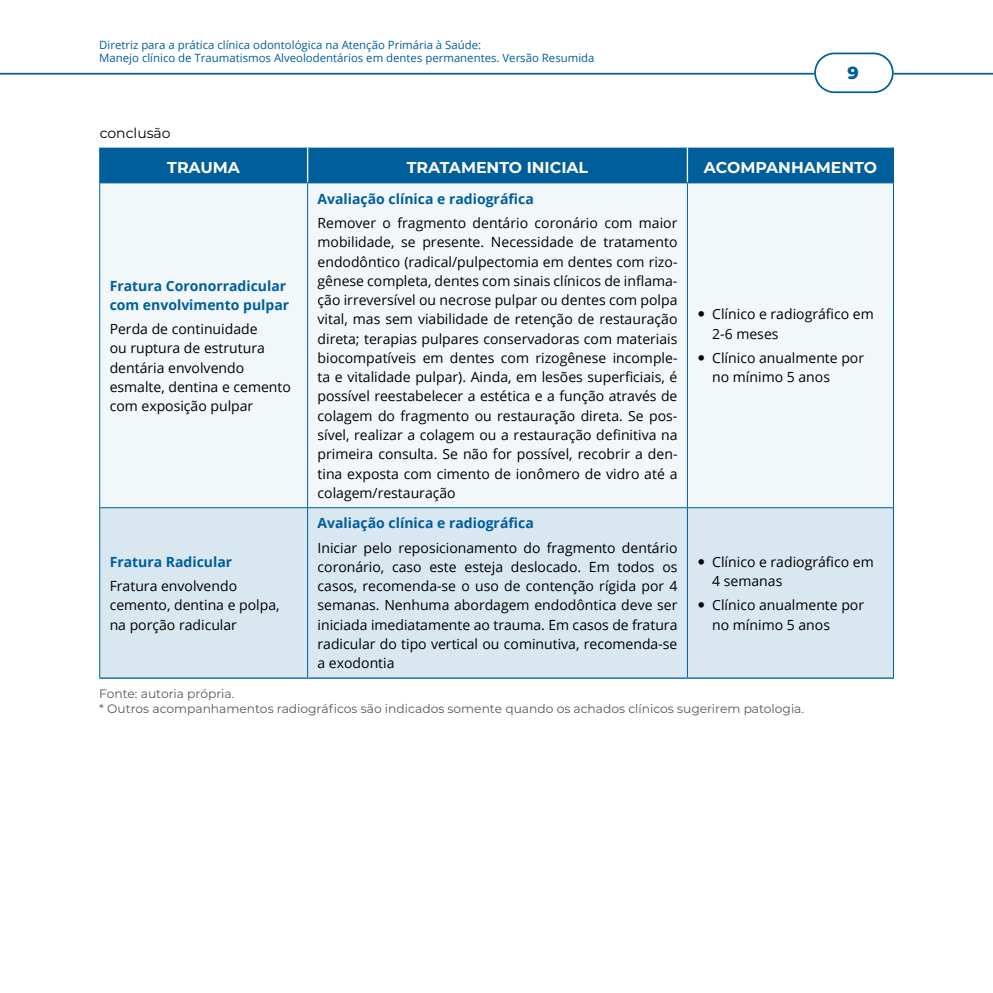
<style>
.page{position:relative;width:993px;height:993px;background:#fff}
.page>*{position:absolute;margin:0;border:0;box-sizing:border-box;transform-origin:0 0}
.t1{font:800 17.5px "Montserrat";color:#005e9b}
.t2{font:700 15.75px "Montserrat";color:#fff}
.t3{font:14px/19.2px "Open Sans";color:#000}
.t4{font:700 14px/19.2px "Open Sans";color:#005e9b}
.t5{font:14px "Montserrat";color:#000}
.t6{font:12.25px/14.7px "Montserrat";color:#575756}
.t7{font:11.38px/13.7px "Open Sans";color:#005e9b}
</style>
<div class="page">
<div style="left:100px;top:147px;width:792px;height:35px;background:#005e9b"></div>
<div style="left:100px;top:183px;width:792px;height:324px;background:#f2f7fa"></div>
<div style="left:100px;top:508px;width:792px;height:169px;background:#d9e7f0"></div>
<hr style="left:307px;top:147px;width:1px;height:35px;background:#fff">
<hr style="left:307px;top:183px;width:1px;height:324px;background:#005e9b">
<hr style="left:687px;top:183px;width:1px;height:324px;background:#005e9b">
<hr style="left:100px;top:507px;width:207px;height:1px;background:#005e9b">
<hr style="left:307px;top:507px;width:380px;height:1px;background:#005e9b">
<hr style="left:307px;top:507px;width:1px;height:170px;background:#005e9b">
<hr style="left:687px;top:507px;width:205px;height:1px;background:#005e9b">
<hr style="left:687px;top:507px;width:1px;height:170px;background:#005e9b">
<hr style="left:686px;top:147px;width:1px;height:35px;background:#fff">
<hr style="left:99px;top:677px;width:208px;height:1px;background:#005e9b">
<hr style="left:307px;top:677px;width:380px;height:1px;background:#005e9b">
<hr style="left:687px;top:677px;width:206px;height:1px;background:#005e9b">
<hr style="left:99px;top:183px;width:1px;height:324px;background:#005e9b">
<hr style="left:892px;top:183px;width:1px;height:324px;background:#005e9b">
<hr style="left:99px;top:507px;width:1px;height:170px;background:#005e9b">
<hr style="left:892px;top:507px;width:1px;height:170px;background:#005e9b">
<hr style="left:99px;top:147px;width:1px;height:36px;background:#005e9b">
<hr style="left:892px;top:147px;width:1px;height:36px;background:#005e9b">
<hr style="left:100px;top:182px;width:207px;height:1px;background:#005e9b">
<hr style="left:307px;top:182px;width:380px;height:1px;background:#005e9b">
<hr style="left:687px;top:182px;width:205px;height:1px;background:#005e9b">
<hr style="left:0;top:73px;width:814px;height:2px;background:#005e9b">
<div style="left:814px;top:53px;width:79px;height:40px;border:2px solid #005e9b;border-radius:19px"></div>
<hr style="left:893px;top:73px;width:99px;height:2px;background:#005e9b">
<svg style="left:698px;top:311px;width:5px;height:6px"></svg>
<svg style="left:698px;top:355px;width:5px;height:5px"></svg>
<svg style="left:698px;top:559px;width:5px;height:5px"></svg>
<svg style="left:698px;top:602px;width:5px;height:5px"></svg>
<p class="t7" style="left:99px;top:37px;width:496px">Diretriz para a prática clínica odontológica na Atenção Primária à Saúde:<br>Manejo clínico de Traumatismos Alveolodentários em dentes permanentes. Versão Resumida</p>
<p class="t1" style="left:847px;top:60px;width:13px">9</p>
<p class="t5" style="left:100px;top:123px;width:72px">conclusão</p>
<p class="t2" style="left:167px;top:156px;width:74px">TRAUMA</p>
<p class="t2" style="left:407px;top:156px;width:183px">TRATAMENTO INICIAL</p>
<p class="t2" style="left:703px;top:156px;width:175px">ACOMPANHAMENTO</p>
<p class="t4" style="left:110px;top:275px;width:181px">Fratura Coronorradicular com envolvimento pulpar</p>
<p class="t3" style="left:110px;top:319px;width:183px">Perda de continuidade<br>ou ruptura de estrutura dentária envolvendo esmalte, dentina e cemento com exposição pulpar</p>
<p class="t4" style="left:110px;top:551px;width:124px">Fratura Radicular</p>
<p class="t3" style="left:110px;top:576px;width:171px">Fratura envolvendo cemento, dentina e polpa, na porção radicular</p>
<p class="t4" style="left:317px;top:189px;width:218px">Avaliação clínica e radiográfica</p>
<p class="t3" style="left:317px;top:213px;width:361px;text-align:justify">Remover o fragmento dentário coronário com maior mobilidade, se presente. Necessidade de tratamento endodôntico (radical/pulpectomia em dentes com rizo&shy;gênese completa, dentes com sinais clínicos de inflama&shy;ção irreversível ou necrose pulpar ou dentes com polpa vital, mas sem viabilidade de retenção de restauração direta; terapias pulpares conservadoras com materiais biocompatíveis em dentes com rizogênese incomple&shy;ta e vitalidade pulpar). Ainda, em lesões superficiais, é possível reestabelecer a estética e a função através de colagem do fragmento ou restauração direta. Se pos&shy;sível, realizar a colagem ou a restauração definitiva na primeira consulta. Se não for possível, recobrir a den&shy;tina exposta com cimento de ionômero de vidro até a colagem/restauração</p>
<p class="t4" style="left:317px;top:513px;width:218px">Avaliação clínica e radiográfica</p>
<p class="t3" style="left:317px;top:537px;width:361px;text-align:justify">Iniciar pelo reposicionamento do fragmento dentário coronário, caso este esteja deslocado. Em todos os casos, recomenda-se o uso de contenção rígida por 4 semanas. Nenhuma abordagem endodôntica deve ser iniciada imediatamente ao trauma. Em casos de fratura radicular do tipo vertical ou cominutiva, recomenda-se a exodontia</p>
<p class="t3" style="left:712px;top:304px;width:163px">Clínico e radiográfico em<br>2-6 meses</p>
<p class="t3" style="left:712px;top:348px;width:153px">Clínico anualmente por no mínimo 5 anos</p>
<p class="t3" style="left:712px;top:551px;width:163px">Clínico e radiográfico em<br>4 semanas</p>
<p class="t3" style="left:712px;top:595px;width:153px">Clínico anualmente por no mínimo 5 anos</p>
<p class="t6" style="left:99px;top:686px;width:706px">Fonte: autoria própria.<br>* Outros acompanhamentos radiográficos são indicados somente quando os achados clínicos sugerirem patologia.</p>
</div>
